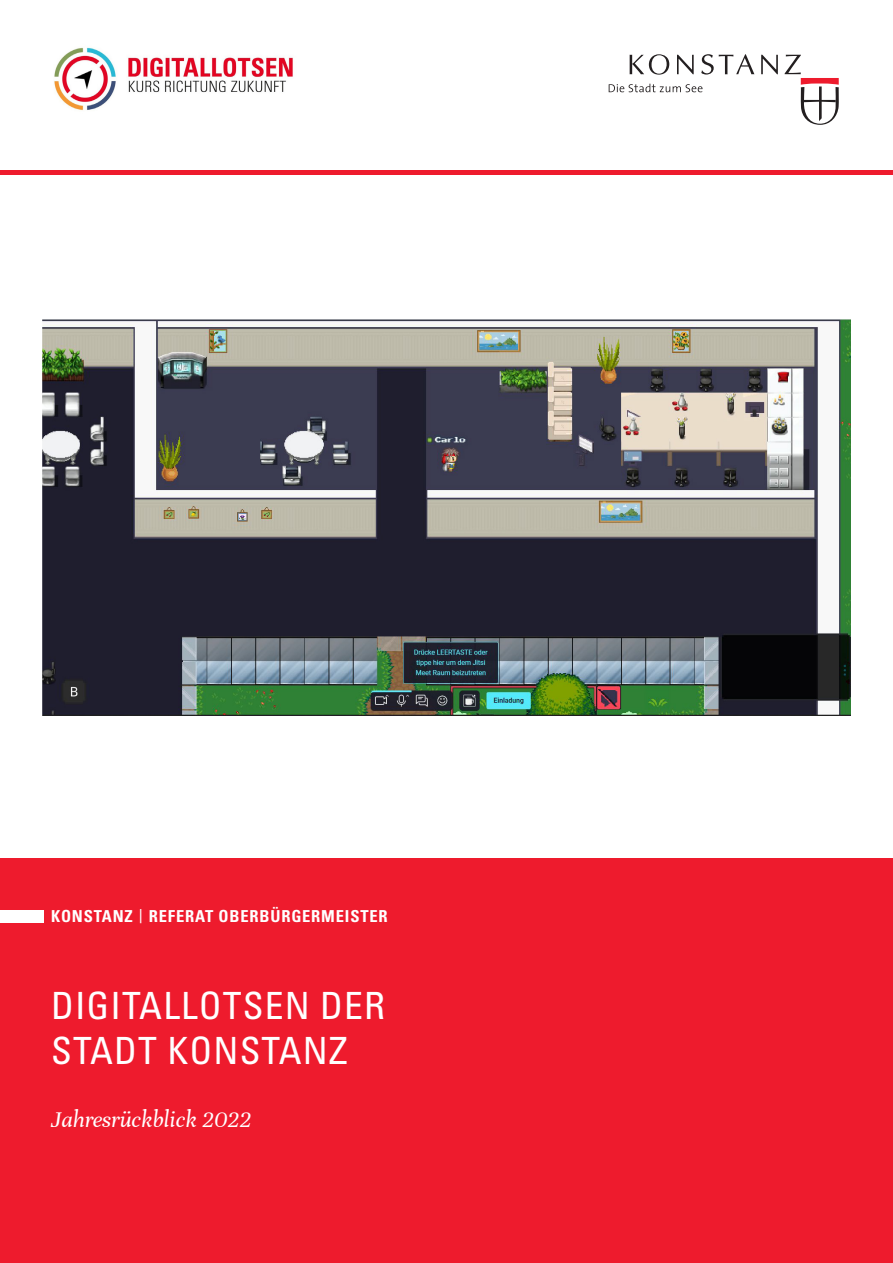
<style>
.page{position:relative;width:893px;height:1263px;background:#fff}
.page>*{position:absolute;margin:0;border:0;box-sizing:border-box;transform-origin:0 0}
.t1{font:condensed 37.5px/45px "Univers LT Pro";letter-spacing:.03em;color:#fff}
.t2{font:italic 24px "Unna";color:#fff}
.t3{font:700 condensed 16.5px "Univers LT Pro";letter-spacing:.05em;color:#fff}
.s1{font-family:"DINOT";font-weight:400;font-stretch:normal}
</style>
<div class="page">
<div style="left:0;top:859px;width:893px;height:404px;background:#ee1b2d"></div>
<div style="left:0;top:910px;width:44px;height:12px;background:#fff"></div>
<hr style="left:0;top:171px;width:893px;height:4px;background:#ee1b2d">
<svg style="left:609px;top:84px;width:93px;height:8px"></svg>
<svg style="left:630px;top:54px;width:39px;height:21px"></svg>
<svg style="left:677px;top:55px;width:17px;height:19px"></svg>
<svg style="left:761px;top:55px;width:17px;height:19px"></svg>
<svg style="left:785px;top:55px;width:54px;height:70px"></svg>
<svg style="left:701px;top:54px;width:53px;height:21px"></svg>
<img style="left:54px;top:47px;width:239px;height:64px">
<img style="left:43px;top:319px;width:807px;height:397px">
<p class="t3" style="left:51px;top:906px;width:338px">KONSTANZ <span class="s1">|</span> REFERAT OBERBÜRGERMEISTER</p>
<p class="t1" style="left:51px;top:982px;width:335px">DIGITALLOTSEN DER<br>STADT KONSTANZ</p>
<p class="t2" style="left:51px;top:1106px;width:202px">Jahresrückblick 2022</p>
</div>
